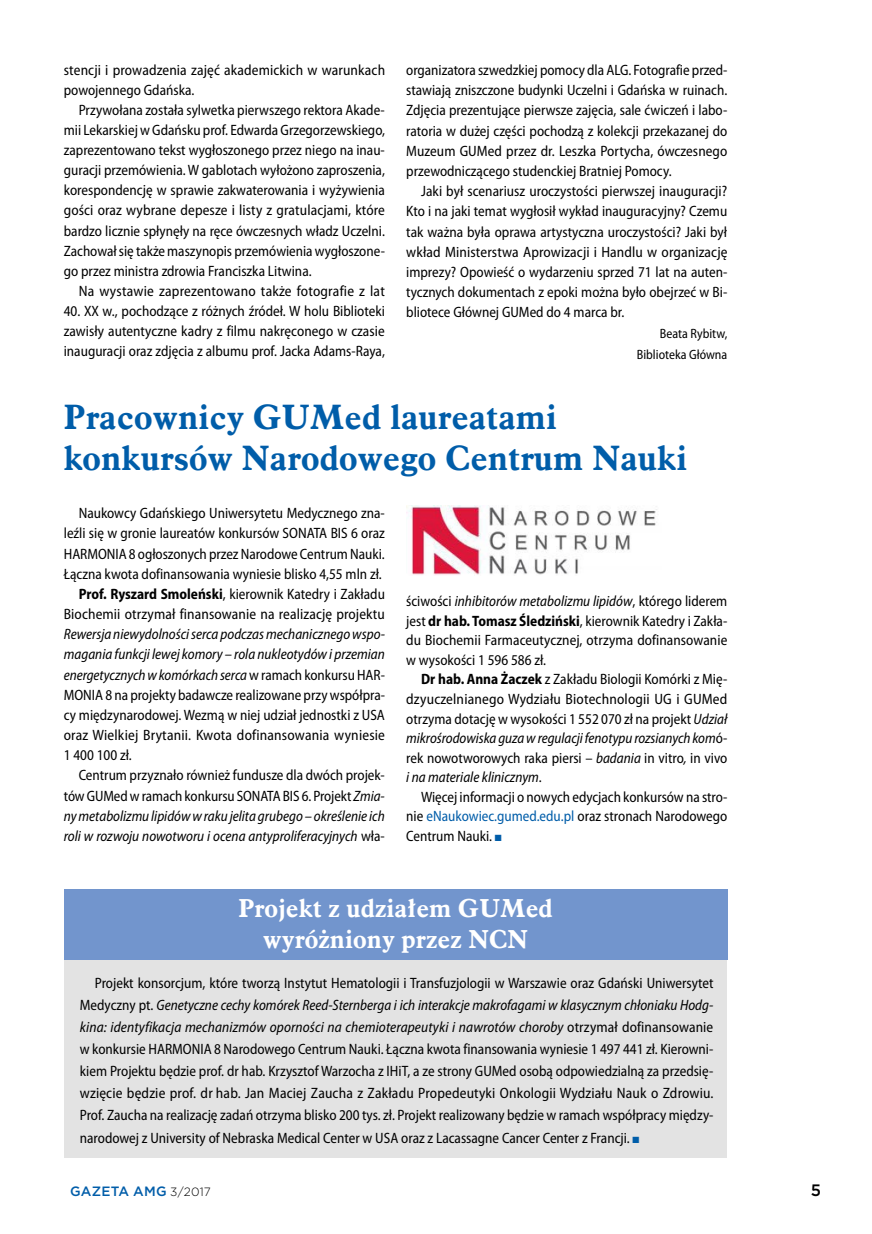
<style>
.page{position:relative;width:872px;height:1234px;background:#fff}
.page>*{position:absolute;margin:0;border:0;box-sizing:border-box;transform-origin:0 0}
.t1{font:700 34.5px/41.4px "Aldine 721 EU";letter-spacing:.005em;color:#005da9}
.t2{font:700 25.5px/30.6px "Aldine 721 EU";letter-spacing:.005em;color:#fff;text-align:center}
.t3{font:500 16.5px "Gotham";color:#000}
.t4{font:semi-condensed 15px/20.1px "Myriad Pro";color:#000;text-align:justify;scale:.96 1}
.t5{font:semi-condensed 15px/20.2px "Myriad Pro";color:#000}
.t6{font:semi-condensed 15px/20.1px "Myriad Pro";color:#000;text-align:justify;scale:.95 1}
.t7{font:italic semi-condensed 15px/20.1px "Myriad Pro";color:#000;text-align:justify;scale:.95 1}
.t8{font:semi-condensed 13.5px/20.7px "Myriad Pro";color:#000;text-align:right;scale:.96 1}
.t9{font:500 13.5px "Gotham";letter-spacing:.015em;color:#005da9}
.s1{font-weight:700}
.s2{font-style:italic}
.s3{font-style:normal}
.s4{color:#005da9}
.s5{font-weight:300;font-size:12px;color:#000}
</style>
<div class="page">
<div style="left:64px;top:889px;width:663px;height:268px;background:#e3e3e3"></div>
<div style="left:64px;top:889px;width:663px;height:70px;background:#7295cd"></div>
<img style="left:406px;top:505px;width:251px;height:70px">
<p class="t5" style="left:64px;top:60px;width:323px">stencji i prowadzenia zajęć akademickich w warunkach powojennego Gdańska.</p>
<p class="t4" style="left:64px;top:100px;width:336px;text-indent:15px">Przywołana została sylwetka pierwszego rektora Akade&shy;mii Lekarskiej w Gdańsku prof. Edwarda Grzegorzewskiego, zaprezentowano tekst wygłoszonego przez niego na inau&shy;guracji przemówienia. W gablotach wyłożono zaproszenia, korespondencję w sprawie zakwaterowania i wyżywienia gości oraz wybrane depesze i listy z gratulacjami, które bardzo licznie spłynęły na ręce ówczesnych władz Uczelni.<br>Zachował się także maszynopis przemówienia wygłoszone&shy;go przez ministra zdrowia Franciszka Litwina.</p>
<p class="t5" style="left:79px;top:280px;width:308px">Na wystawie zaprezentowano także fotografie z lat</p>
<p class="t4" style="left:64px;top:300px;width:336px">40. XX w., pochodzące z różnych źródeł. W holu Biblioteki zawisły autentyczne kadry z filmu nakręconego w czasie inauguracji oraz zdjęcia z albumu prof. Jacka Adams-Raya,</p>
<p class="t4" style="left:406px;top:60px;width:336px">organizatora szwedzkiej pomocy dla ALG. Fotografie przed&shy;stawiają zniszczone budynki Uczelni i Gdańska w ruinach.<br>Zdjęcia prezentujące pierwsze zajęcia, sale ćwiczeń i labo&shy;ratoria w dużej części pochodzą z kolekcji przekazanej do Muzeum GUMed przez dr. Leszka Portycha, ówczesnego przewodniczącego studenckiej Bratniej Pomocy.</p>
<p class="t5" style="left:406px;top:181px;width:323px;text-align:justify;text-indent:15px">Jaki był scenariusz uroczystości pierwszej inauguracji?<br>Kto i na jaki temat wygłosił wykład inauguracyjny? Czemu tak ważna była oprawa artystyczna uroczystości? Jaki był wkład Ministerstwa Aprowizacji i Handlu w organizację imprezy? Opowieść o wydarzeniu sprzed 71 lat na auten&shy;tycznych dokumentach z epoki można było obejrzeć w Bi&shy;bliotece Głównej GUMed do 4 marca br.</p>
<p class="t8" style="left:637px;top:323px;width:96px">Beata Rybitw,<br>Biblioteka Główna</p>
<h1 class="t1" style="left:64px;top:396px;width:625px">Pracownicy GUMed laureatami konkursów Narodowego Centrum Nauki</h1>
<p class="t4" style="left:64px;top:502px;width:336px;text-align:right">Naukowcy Gdańskiego Uniwersytetu Medycznego zna&shy;leźli się w gronie laureatów konkursów SONATA BIS 6 oraz HARMONIA 8 ogłoszonych przez Narodowe Centrum Nauki.<br>Łączna kwota dofinansowania wyniesie blisko 4,55 mln zł.<br><span class="s1">Prof. Ryszard Smoleński</span>, kierownik Katedry i Zakładu Biochemii otrzymał finansowanie na realizację projektu</p>
<p class="t6" style="left:64px;top:623px;width:340px"><span class="s2">Rewersja niewydolności serca podczas mechanicznego wspo&shy;magania funkcji lewej komory – rola nukleotydów i przemian energetycznych w komórkach serca</span> w ramach konkursu HAR-MONIA 8 na projekty badawcze realizowane przy współpra&shy;cy międzynarodowej. Wezmą w niej udział jednostki z USA oraz Wielkiej Brytanii. Kwota dofinansowania wyniesie 1 400 100 zł.</p>
<p class="t7" style="left:64px;top:765px;width:339px;text-indent:15px"><span class="s3">Centrum przyznało również fundusze dla dwóch projek&shy;tów GUMed w ramach konkursu SONATA BIS 6. Projekt</span> Zmia&shy;ny metabolizmu lipidów w raku jelita grubego – określenie ich roli w rozwoju nowotworu i ocena antyproliferacyjnych <span class="s3">wła-</span></p>
<p class="t4" style="left:406px;top:591px;width:336px;line-height:19.5px">ściwości <span class="s2">inhibitorów metabolizmu lipidów</span>, którego liderem jest <span class="s1">dr hab. Tomasz Śledziński</span>, kierownik Katedry i Zakła&shy;du Biochemii Farmaceutycznej, otrzyma dofinansowanie w wysokości 1 596 586 zł.</p>
<p class="t4" style="left:406px;top:669px;width:336px;line-height:19.5px;text-indent:15px"><span class="s1">Dr hab. Anna Żaczek</span> z Zakładu Biologii Komórki z Mię&shy;dzyuczelnianego Wydziału Biotechnologii UG i GUMed otrzyma dotację w wysokości 1 552 070 zł na projekt <span class="s2">Udział mikrośrodowiska guza w regulacji fenotypu rozsianych kom</span>ó&shy;rek nowotworowych raka piersi – <span class="s2">badania</span> in vitro<span class="s2">,</span> in vivo <span class="s2">i na materiale klinicznym</span>.</p>
<p class="t4" style="left:406px;top:786px;width:336px;line-height:19.5px;text-indent:15px">Więcej informacji o nowych edycjach konkursów na stro&shy;nie <span class="s4">eNaukowiec.gumed.edu.pl</span> oraz stronach Narodowego Centrum Nauki. <span class="s4">■</span></p>
<h2 class="t2" style="left:238px;top:893px;width:316px">Projekt z udziałem GUMed wyróżniony przez NCN</h2>
<p class="t4" style="left:80px;top:971px;width:661px;line-height:22px;text-indent:15px">Projekt konsorcjum, które tworzą Instytut Hematologii i Transfuzjologii w Warszawie oraz Gdański Uniwersytet Medyczny pt. <span class="s2">Genetyczne cechy komórek Reed-Sternberga i ich interakcje makrofagami w klasycznym chłoniaku Hodg&shy;kina: identyfikacja mechanizmów oporności na chemioterapeutyki i nawrotów choroby</span> otrzymał dofinansowanie w konkursie HARMONIA 8 Narodowego Centrum Nauki. Łączna kwota finansowania wyniesie 1 497 441 zł. Kierowni&shy;kiem Projektu będzie prof. dr hab. Krzysztof Warzocha z IHiT, a ze strony GUMed osobą odpowiedzialną za przedsię&shy;wzięcie będzie prof. dr hab. Jan Maciej Zaucha z Zakładu Propedeutyki Onkologii Wydziału Nauk o Zdrowiu.<br>Prof. Zaucha na realizację zadań otrzyma blisko 200 tys. zł. Projekt realizowany będzie w ramach współpracy między&shy;narodowej z University of Nebraska Medical Center w USA oraz z Lacassagne Cancer Center z Francji. <span class="s4">■</span></p>
<p class="t9" style="left:70px;top:1182px;width:142px">GAZETA AMG <span class="s5">3/2017</span></p>
<p class="t3" style="left:810px;top:1179px;width:12px">5</p>
</div>
